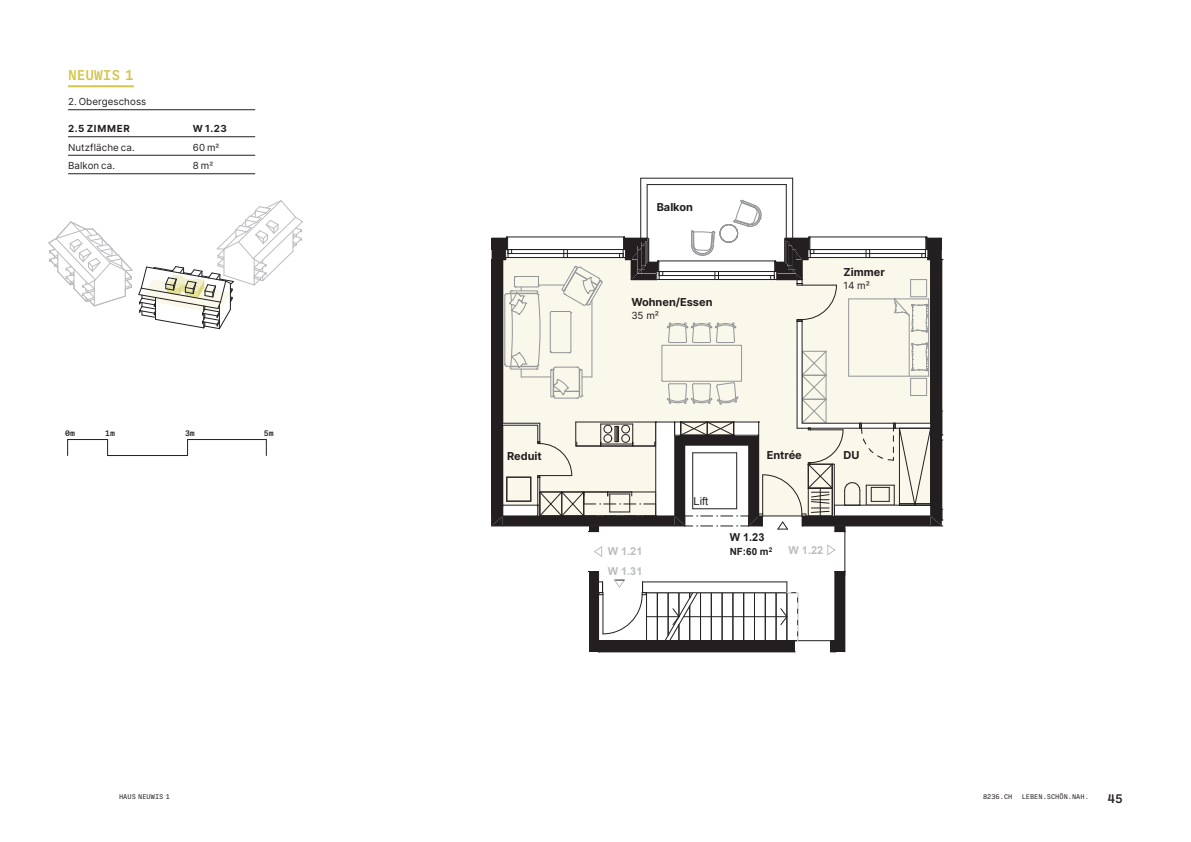
<style>
.page{position:relative;width:1191px;height:842px;background:#fff}
.page>*{position:absolute;margin:0;border:0;box-sizing:border-box;transform-origin:0 0}
.t1{font:500 14.5px "Ballinger Mono";color:#d2c54b}
.t2{font:500 12.8px "Ballinger Mono";color:#231f20}
.t3{font:700 11px "Inter";color:#231f20}
.t4{font:700 11px "Arial";color:#bcbdc0}
.t5{font:700 11px "Arial";color:#231f20}
.t6{font:11px "Arial";color:#231f20}
.t7{font:9.9px "Inter";color:#231f20}
.t8{font:700 9.9px "Arial";color:#231f20}
.t9{font:9.8px "Inter";letter-spacing:.01em;color:#231f20}
.t10{font:500 8.2px "Ballinger Mono";color:#231f20}
.t11{font:7px "Ballinger Mono";color:#231f20}
</style>
<div class="page">
<hr style="left:108px;top:455px;width:80px;height:1px;background:#231f20">
<hr style="left:68px;top:439px;width:40px;height:1px;background:#231f20">
<svg style="left:67px;top:439px;width:1px;height:16px"></svg>
<svg style="left:107px;top:440px;width:1px;height:15px"></svg>
<svg style="left:266px;top:439px;width:1px;height:16px"></svg>
<svg style="left:187px;top:439px;width:1px;height:16px"></svg>
<hr style="left:188px;top:439px;width:78px;height:1px;background:#231f20">
<div style="left:598px;top:641px;width:197px;height:11px;background:#231f20"></div>
<div style="left:830px;top:641px;width:5px;height:11px;background:#231f20"></div>
<div style="left:835px;top:571px;width:10px;height:81px;background:#231f20"></div>
<div style="left:588px;top:571px;width:10px;height:81px;background:#231f20"></div>
<hr style="left:647px;top:184px;width:139px;height:1px;background:#231f20">
<hr style="left:641px;top:178px;width:151px;height:1px;background:#231f20">
<hr style="left:640px;top:178px;width:1px;height:60px;background:#231f20">
<hr style="left:647px;top:185px;width:1px;height:53px;background:#231f20">
<hr style="left:792px;top:178px;width:1px;height:60px;background:#231f20">
<hr style="left:786px;top:185px;width:1px;height:53px;background:#231f20">
<svg style="left:491px;top:200px;width:451px;height:441px"></svg>
<hr style="left:68px;top:85px;width:66px;height:2px;background:#d2c54b">
<hr style="left:68px;top:109px;width:187px;height:1px;background:#231f20">
<hr style="left:68px;top:136px;width:187px;height:1px;background:#231f20">
<hr style="left:68px;top:155px;width:187px;height:1px;background:#231f20">
<hr style="left:68px;top:173px;width:187px;height:1px;background:#231f20">
<svg style="left:48px;top:200px;width:255px;height:129px"></svg>
<h1 class="t1" style="left:68px;top:67px;width:67px">NEUWIS 1</h1>
<p class="t9" style="left:68px;top:95px;width:80px">2. Obergeschoss</p>
<p class="t9" style="left:68px;top:122px;width:63px">2.5 ZIMMER</p>
<p class="t9" style="left:193px;top:122px;width:36px">W 1.23</p>
<p class="t9" style="left:68px;top:140px;width:68px">Nutzfläche ca.</p>
<p class="t9" style="left:193px;top:140px;width:28px">60 m2</p>
<p class="t9" style="left:68px;top:159px;width:49px">Balkon ca.</p>
<p class="t9" style="left:193px;top:159px;width:22px">8 m2</p>
<p class="t10" style="left:65px;top:428px;width:11px">0m</p>
<p class="t10" style="left:105px;top:428px;width:11px">1m</p>
<p class="t10" style="left:185px;top:428px;width:11px">3m</p>
<p class="t10" style="left:264px;top:428px;width:11px">5m</p>
<p class="t3" style="left:656px;top:199px;width:38px">Balkon</p>
<p class="t3" style="left:631px;top:294px;width:83px">Wohnen/Essen</p>
<p class="t7" style="left:631px;top:308px;width:29px">35 m²</p>
<p class="t3" style="left:843px;top:264px;width:43px">Zimmer</p>
<p class="t7" style="left:843px;top:278px;width:28px">14 m²</p>
<p class="t3" style="left:507px;top:448px;width:36px">Reduit</p>
<p class="t3" style="left:766px;top:447px;width:37px">Entrée</p>
<p class="t3" style="left:843px;top:447px;width:17px">DU</p>
<p class="t6" style="left:693px;top:494px;width:16px">Lift</p>
<p class="t5" style="left:729px;top:529px;width:36px">W 1.23</p>
<p class="t8" style="left:729px;top:545px;width:44px">NF:60 m<sup>2</sup></p>
<p class="t4" style="left:607px;top:544px;width:36px">W 1.21</p>
<p class="t4" style="left:788px;top:543px;width:36px">W 1.22</p>
<p class="t4" style="left:607px;top:564px;width:36px">W 1.31</p>
<p class="t11" style="left:119px;top:793px;width:52px">HAUS NEUWIS 1</p>
<p class="t11" style="left:983px;top:793px;width:31px">8236.CH</p>
<p class="t11" style="left:1021px;top:793px;width:69px">LEBEN.SCHÖN.NAH.</p>
<h2 class="t2" style="left:1107px;top:791px;width:17px">45</h2>
</div>
